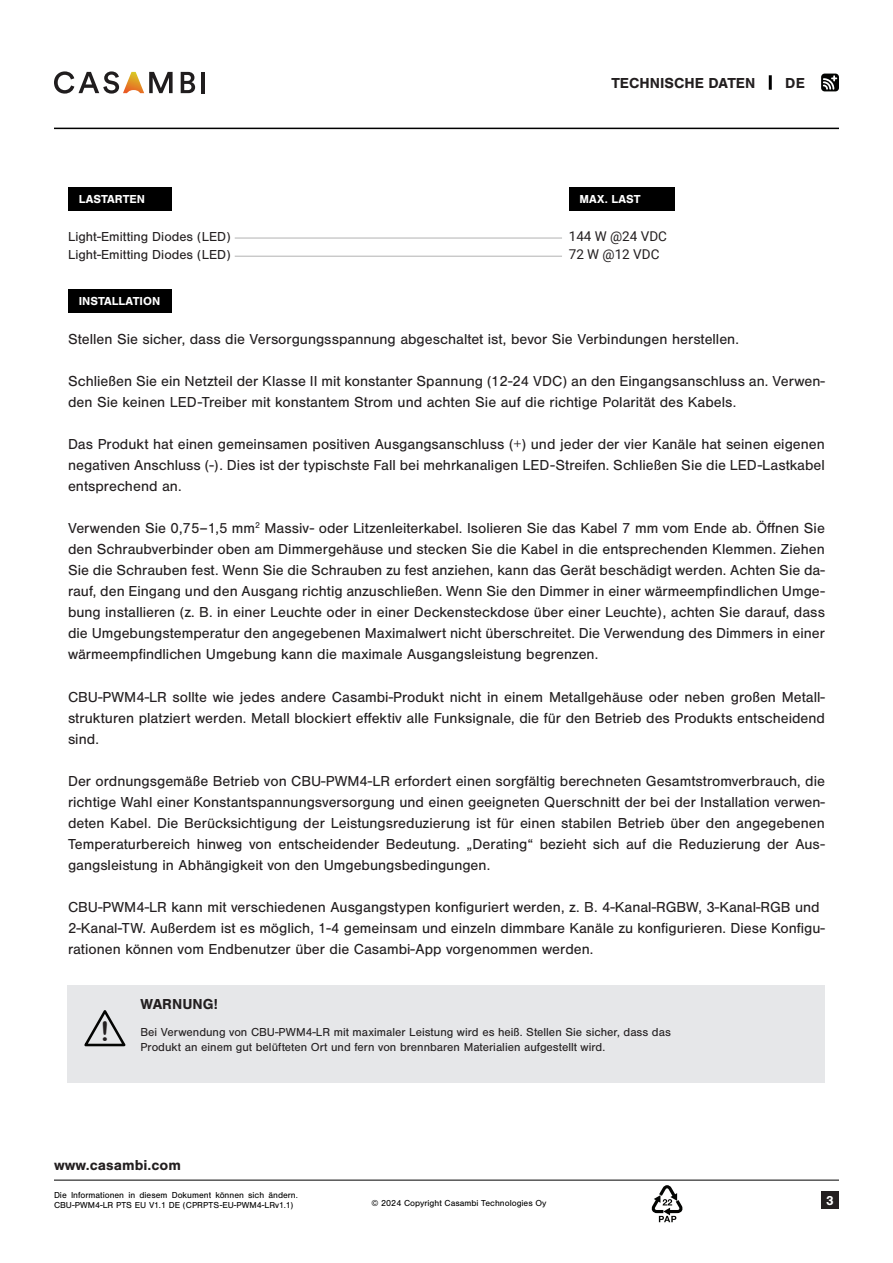
<style>
.page{position:relative;width:893px;height:1263px;background:#fff}
.page>*{position:absolute;margin:0;border:0;box-sizing:border-box;transform-origin:0 0}
.t1{font:27px "Arial Rounded MT Bold";color:#231f20}
.t2{font:15px/21px "Nimbus San";color:#231f20;text-align:justify}
.t3{font:700 15px "Nimbus San";color:#231f20}
.t4{font:13.5px/18px "Nimbus San";color:#231f20}
.t5{font:13.5px/18px "Roboto";color:#231f20}
.t6{font:700 13.5px "Nimbus San";color:#fff}
.t7{font:12px/15px "Nimbus San";color:#231f20}
.t8{font:700 12px "Nimbus San";color:#fff}
.t9{font:9px/10.5px "Nimbus San";color:#000}
</style>
<div class="page">
<svg style="left:821px;top:74px;width:18px;height:17px"></svg>
<div style="left:821px;top:1191px;width:18px;height:18px;background:#231f20"></div>
<hr style="left:769px;top:75px;width:3px;height:15px;background:#000">
<svg style="left:181px;top:72px;width:14px;height:21px"></svg>
<hr style="left:201px;top:72px;width:4px;height:21px;background:#201d1e">
<svg style="left:54px;top:71px;width:119px;height:23px"></svg>
<hr style="left:54px;top:128px;width:785px;height:1px;background:#000">
<hr style="left:54px;top:1180px;width:785px;height:1px;background:#000">
<svg style="left:651px;top:1185px;width:32px;height:37px"></svg>
<hr style="left:235px;top:238px;width:327px;height:1px;background:#b2b2b2">
<hr style="left:235px;top:256px;width:327px;height:1px;background:#b2b2b2">
<div style="left:68px;top:187px;width:104px;height:24px;background:#000"></div>
<div style="left:68px;top:290px;width:104px;height:23px;background:#000"></div>
<div style="left:569px;top:187px;width:105px;height:24px;background:#000"></div>
<div style="left:68px;top:985px;width:757px;height:98px;background:#e6e7e9"></div>
<svg style="left:84px;top:1010px;width:42px;height:37px"></svg>
<p class="t8" style="left:79px;top:192px;width:68px">LASTARTEN</p>
<p class="t4" style="left:68px;top:228px;width:164px">Light-Emitting Diodes (LED)<br>Light-Emitting Diodes (LED)</p>
<p class="t8" style="left:79px;top:295px;width:83px">INSTALLATION</p>
<p class="t3" style="left:611px;top:74px;width:145px">TECHNISCHE DATEN</p>
<p class="t3" style="left:785px;top:74px;width:21px">DE</p>
<p class="t8" style="left:579px;top:192px;width:63px">MAX. LAST</p>
<p class="t5" style="left:569px;top:227px;width:100px">144 W @24 VDC<br>72 W @12 VDC</p>
<p class="t2" style="left:68px;top:329px;width:672px">Stellen Sie sicher, dass die Versorgungsspannung abgeschaltet ist, bevor Sie Verbindungen herstellen.</p>
<p class="t2" style="left:68px;top:371px;width:758px">Schließen Sie ein Netzteil der Klasse II mit konstanter Spannung (12-24 VDC) an den Eingangsanschluss an. Verwen&shy;den Sie keinen LED-Treiber mit konstantem Strom und achten Sie auf die richtige Polarität des Kabels.</p>
<p class="t2" style="left:68px;top:434px;width:758px">Das Produkt hat einen gemeinsamen positiven Ausgangsanschluss (+) und jeder der vier Kanäle hat seinen eigenen negativen Anschluss (-). Dies ist der typischste Fall bei mehrkanaligen LED-Streifen. Schließen Sie die LED-Lastkabel entsprechend an.</p>
<p class="t2" style="left:68px;top:518px;width:758px">Verwenden Sie 0,75–1,5 mm<sup>2</sup> Massiv- oder Litzenleiterkabel. Isolieren Sie das Kabel 7 mm vom Ende ab. Öffnen Sie den Schraubverbinder oben am Dimmergehäuse und stecken Sie die Kabel in die entsprechenden Klemmen. Ziehen Sie die Schrauben fest. Wenn Sie die Schrauben zu fest anziehen, kann das Gerät beschädigt werden. Achten Sie da&shy;rauf, den Eingang und den Ausgang richtig anzuschließen. Wenn Sie den Dimmer in einer wärmeempfindlichen Umge&shy;bung installieren (z. B. in einer Leuchte oder in einer Deckensteckdose über einer Leuchte), achten Sie darauf, dass die Umgebungstemperatur den angegebenen Maximalwert nicht überschreitet. Die Verwendung des Dimmers in einer wärmeempfindlichen Umgebung kann die maximale Ausgangsleistung begrenzen.</p>
<p class="t2" style="left:68px;top:686px;width:758px">CBU-PWM4-LR sollte wie jedes andere Casambi-Produkt nicht in einem Metallgehäuse oder neben großen Metall&shy;strukturen platziert werden. Metall blockiert effektiv alle Funksignale, die für den Betrieb des Produkts entscheidend sind.</p>
<p class="t2" style="left:68px;top:770px;width:758px">Der ordnungsgemäße Betrieb von CBU-PWM4-LR erfordert einen sorgfältig berechneten Gesamtstromverbrauch, die richtige Wahl einer Konstantspannungsversorgung und einen geeigneten Querschnitt der bei der Installation verwen&shy;deten Kabel. Die Berücksichtigung der Leistungsreduzierung ist für einen stabilen Betrieb über den angegebenen Temperaturbereich hinweg von entscheidender Bedeutung. „Derating“ bezieht sich auf die Reduzierung der Aus&shy;gangsleistung in Abhängigkeit von den Umgebungsbedingungen.</p>
<p class="t2" style="left:68px;top:896px;width:758px;text-align:left">CBU-PWM4-LR kann mit verschiedenen Ausgangstypen konfiguriert werden, z. B. 4-Kanal-RGBW, 3-Kanal-RGB und<br>2-Kanal-TW. Außerdem ist es möglich, 1-4 gemeinsam und einzeln dimmbare Kanäle zu konfigurieren. Diese Konfigu&shy;rationen können vom Endbenutzer über die Casambi-App vorgenommen werden.</p>
<h1 class="t1" style="left:100px;top:1015px;width:10px">!</h1>
<p class="t3" style="left:141px;top:995px;width:79px">WARNUNG!</p>
<p class="t7" style="left:141px;top:1024px;width:532px">Bei Verwendung von CBU-PWM4-LR mit maximaler Leistung wird es heiß. Stellen Sie sicher, dass das<br>Produkt an einem gut belüfteten Ort und fern von brennbaren Materialien aufgestellt wird.</p>
<p class="t3" style="left:54px;top:1157px;width:129px">www.casambi.com</p>
<p class="t9" style="left:54px;top:1190px;width:245px">Die Informationen in diesem Dokument können sich ändern.<br>CBU-PWM4-LR PTS EU V1.1 DE (CPRPTS-EU-PWM4-LRv1.1)</p>
<p class="t9" style="left:371px;top:1198px;width:177px">© 2024 Copyright Casambi Technologies Oy</p>
<p class="t6" style="left:826px;top:1192px;width:9px">3</p>
</div>
